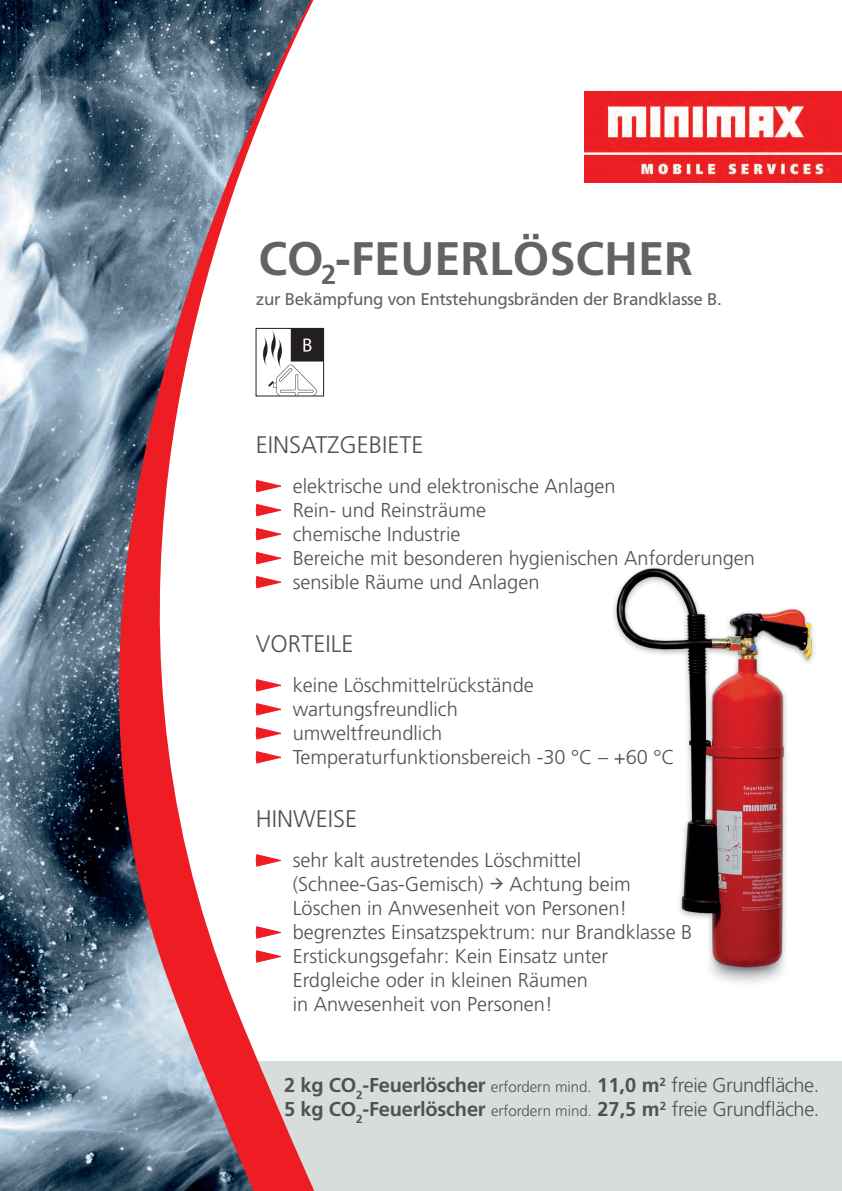
<style>
.page{position:relative;width:842px;height:1191px;background:#fff}
.page>*{position:absolute;margin:0;border:0;box-sizing:border-box;transform-origin:0 0}
.t1{font:700 47px "Frutiger CE";color:#636366}
.t2{font:300 24px "Frutiger CE";color:#4c5353}
.t3{font:300 20px/24px "Frutiger CE";color:#4c5353}
.t4{font:700 20px/24px "Frutiger CE";letter-spacing:-.01em;color:#4c5353}
.t5{font:17px "Frutiger CE";letter-spacing:-.02em;color:#636366}
.s1{font-weight:300;font-size:15px}
.s2{font-weight:300}
</style>
<div class="page">
<img style="left:0;top:0;width:40px;height:1191px">
<div style="left:256px;top:1062px;width:586px;height:129px;background:#d8dcdb"></div>
<svg style="left:40px;top:0;width:274px;height:1191px"></svg>
<img style="left:584px;top:91px;width:258px;height:92px">
<svg style="left:256px;top:480px;width:25px;height:12px"></svg>
<svg style="left:256px;top:504px;width:25px;height:12px"></svg>
<svg style="left:256px;top:528px;width:25px;height:12px"></svg>
<svg style="left:256px;top:552px;width:25px;height:12px"></svg>
<svg style="left:256px;top:576px;width:25px;height:12px"></svg>
<svg style="left:256px;top:854px;width:25px;height:12px"></svg>
<svg style="left:256px;top:926px;width:25px;height:12px"></svg>
<svg style="left:256px;top:950px;width:25px;height:12px"></svg>
<svg style="left:256px;top:679px;width:25px;height:12px"></svg>
<svg style="left:256px;top:703px;width:25px;height:12px"></svg>
<svg style="left:256px;top:727px;width:25px;height:12px"></svg>
<svg style="left:256px;top:751px;width:25px;height:12px"></svg>
<img style="left:258px;top:330px;width:64px;height:64px">
<div style="left:256px;top:328px;width:68px;height:68px;border:1px solid #231f20"></div>
<img style="left:613px;top:567px;width:202px;height:416px">
<h1 class="t1" style="left:258px;top:230px;width:436px">CO<sub>2</sub>-FEUERLÖSCHER</h1>
<p class="t5" style="left:256px;top:289px;width:467px">zur Bekämpfung von Entstehungsbränden der Brandklasse B.</p>
<p class="t2" style="left:256px;top:431px;width:169px">EINSATZGEBIETE</p>
<p class="t3" style="left:293px;top:473px;width:464px">elektrische und elektronische Anlagen<br>Rein- und Reinsträume<br>chemische Industrie<br>Bereiche mit besonderen hygienischen Anforderungen sensible Räume und Anlagen</p>
<p class="t2" style="left:256px;top:630px;width:99px">VORTEILE</p>
<p class="t3" style="left:293px;top:672px;width:384px">keine Löschmittelrückstände wartungsfreundlich<br>umweltfreundlich<br>Temperaturfunktionsbereich -30 °C – +60 °C</p>
<p class="t2" style="left:256px;top:805px;width:103px">HINWEISE</p>
<p class="t3" style="left:293px;top:848px;width:401px">sehr kalt austretendes Löschmittel (Schnee-Gas-Gemisch) → Achtung beim Löschen in Anwesenheit von Personen! begrenztes Einsatzspektrum: nur Brandklasse B Erstickungsgefahr: Kein Einsatz unter Erdgleiche oder in kleinen Räumen<br>in Anwesenheit von Personen!</p>
<p class="t4" style="left:284px;top:1073px;width:537px">2 kg CO<sub>2</sub>-Feuerlöscher <span class="s1">erfordern mind.</span> 11,0 m<sup>2</sup> <span class="s2">freie Grundfläche.<br></span>5 kg CO<sub>2</sub>-Feuerlöscher <span class="s1">erfordern mind.</span> 27,5 m<sup>2</sup> <span class="s2">freie Grundfläche.</span></p>
</div>
